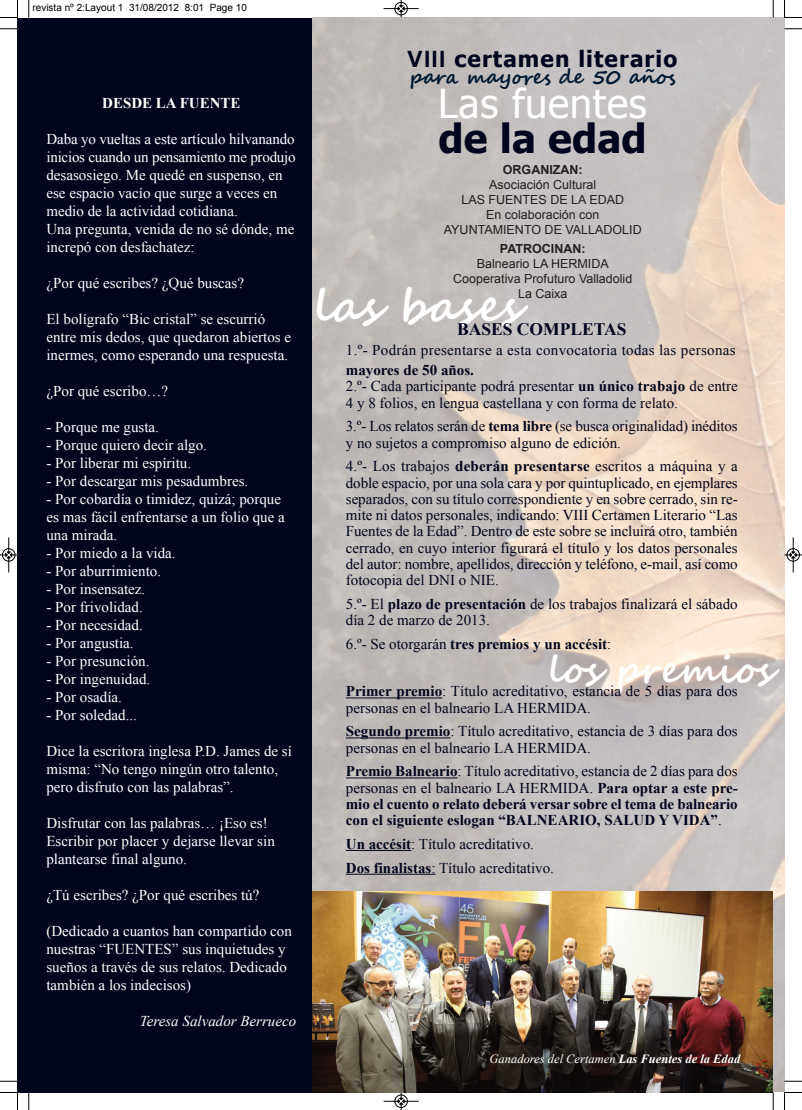
<style>
.page{position:relative;width:802px;height:1110px;background:#fff}
.page>*{position:absolute;margin:0;border:0;box-sizing:border-box;transform-origin:0 0}
.t1{font:700 45px "Segoe Script";color:#fff}
.t2{font:40px "Tahoma";letter-spacing:.015em;color:#fff}
.t3{font:700 40px "Tahoma";letter-spacing:.005em;color:#00041c}
.t4{font:700 37.5px "Segoe Script";color:#fff}
.t5{font:700 22.5px "Tahoma";letter-spacing:.05em;color:#00041c}
.t6{font:700 20px "Segoe Script";color:#00182f}
.t7{font:700 17.5px "Times New Roman";color:#00041c}
.t8{font:15px/18px "Times New Roman";color:#fff}
.t9{font:15px/16.2px "Times New Roman";color:#00041c}
.t10{font:700 15px/16.2px "Times New Roman";color:#00041c;text-align:justify}
.t11{font:15px "Times New Roman";letter-spacing:.02em;color:#00041c}
.t12{font:italic 15px "Times New Roman";color:#fff}
.t13{font:700 15px "Times New Roman";color:#fff}
.t14{font:12.5px/15px "Arial";color:#231f20;text-align:center}
.t15{font:italic 12.5px "Times New Roman";color:#fff}
.t16{font:700 12.5px "Arial";color:#231f20}
.t17{font:10px "Arial";color:#000}
.s1{font-family:"Arial"}
.s2{font-weight:700}
.s3{font-weight:400}
</style>
<div class="page">
<img style="left:312px;top:18px;width:472px;height:1074px">
<img style="left:312px;top:891px;width:460px;height:201px">
<div style="left:18px;top:18px;width:294px;height:1074px;background:#00041c"></div>
<hr style="left:346px;top:697px;width:96px;height:1px;background:#00041c">
<hr style="left:346px;top:737px;width:104px;height:1px;background:#00041c">
<hr style="left:346px;top:777px;width:111px;height:1px;background:#00041c">
<hr style="left:346px;top:850px;width:65px;height:1px;background:#00041c">
<hr style="left:346px;top:874px;width:85px;height:1px;background:#00041c">
<svg style="left:28px;top:0;width:2px;height:18px"></svg>
<svg style="left:0;top:28px;width:18px;height:2px"></svg>
<svg style="left:772px;top:0;width:2px;height:18px"></svg>
<svg style="left:784px;top:28px;width:18px;height:2px"></svg>
<svg style="left:28px;top:1092px;width:2px;height:18px"></svg>
<svg style="left:0;top:1081px;width:18px;height:1px"></svg>
<svg style="left:772px;top:1092px;width:2px;height:18px"></svg>
<svg style="left:784px;top:1081px;width:18px;height:1px"></svg>
<svg style="left:0;top:0;width:18px;height:18px"></svg>
<svg style="left:784px;top:0;width:18px;height:18px"></svg>
<svg style="left:0;top:1092px;width:18px;height:18px"></svg>
<svg style="left:784px;top:1092px;width:18px;height:18px"></svg>
<div style="left:394px;top:2px;width:14px;height:13px;border:1px solid #fff;border-radius:50%"></div>
<hr style="left:383px;top:8px;width:35px;height:1px;background:#000">
<div style="left:395px;top:2px;width:12px;height:13px;border:1px solid #000;border-radius:50%"></div>
<svg style="left:398px;top:0;width:6px;height:17px"></svg>
<div style="left:394px;top:1094px;width:14px;height:14px;border:1px solid #fff;border-radius:50%"></div>
<hr style="left:383px;top:1101px;width:35px;height:1px;background:#000">
<div style="left:395px;top:1095px;width:12px;height:13px;border:1px solid #000;border-radius:50%"></div>
<svg style="left:398px;top:1092px;width:6px;height:18px"></svg>
<div style="left:2px;top:548px;width:13px;height:14px;border:1px solid #fff;border-radius:50%"></div>
<hr style="left:9px;top:537px;width:1px;height:35px;background:#000">
<div style="left:2px;top:548px;width:13px;height:13px;border:1px solid #000;border-radius:50%"></div>
<svg style="left:0;top:552px;width:18px;height:6px"></svg>
<div style="left:786px;top:548px;width:13px;height:14px;border:1px solid #fff;border-radius:50%"></div>
<hr style="left:793px;top:537px;width:1px;height:35px;background:#000">
<div style="left:786px;top:548px;width:13px;height:13px;border:1px solid #000;border-radius:50%"></div>
<svg style="left:784px;top:552px;width:18px;height:6px"></svg>
<p class="t17" style="left:32px;top:2px;width:216px">revista nº 2:Layout 1 31/08/2012 8:01 Page 10</p>
<p class="t13" style="left:102px;top:95px;width:140px">DESDE LA FUENTE</p>
<p class="t8" style="left:46px;top:130px;width:251px">Daba yo vueltas a este artículo hilvanando inicios cuando un pensamiento me produjo desasosiego. Me quedé en suspenso, en ese espacio vacío que surge a veces en medio de la actividad cotidiana.<br>Una pregunta, venida de no sé dónde, me increpó con desfachatez:</p>
<p class="t8" style="left:46px;top:274px;width:199px">¿Por qué escribes? ¿Qué buscas?</p>
<p class="t8" style="left:46px;top:310px;width:246px">El bolígrafo “Bic cristal” se escurrió entre mis dedos, que quedaron abiertos e inermes, como esperando una respuesta.</p>
<p class="t8" style="left:46px;top:382px;width:123px">¿Por qué escribo…?</p>
<p class="t8" style="left:46px;top:418px;width:114px">- Porque me gusta.</p>
<p class="t8" style="left:46px;top:436px;width:162px">- Porque quiero decir algo.</p>
<p class="t8" style="left:46px;top:454px;width:146px">- Por liberar mi espíritu.</p>
<p class="t8" style="left:46px;top:472px;width:203px">- Por descargar mis pesadumbres.</p>
<p class="t8" style="left:46px;top:490px;width:240px">- Por cobardía o timidez, quizá; porque es mas fácil enfrentarse a un folio que a una mirada.</p>
<p class="t8" style="left:46px;top:544px;width:131px">- Por miedo a la vida.</p>
<p class="t8" style="left:46px;top:562px;width:116px">- Por aburrimiento.</p>
<p class="t8" style="left:46px;top:580px;width:100px">- Por insensatez.</p>
<p class="t8" style="left:46px;top:598px;width:98px">- Por frivolidad.</p>
<p class="t8" style="left:46px;top:616px;width:98px">- Por necesidad.</p>
<p class="t8" style="left:46px;top:634px;width:89px">- Por angustia.</p>
<p class="t8" style="left:46px;top:652px;width:104px">- Por presunción.</p>
<p class="t8" style="left:46px;top:670px;width:105px">- Por ingenuidad.</p>
<p class="t8" style="left:46px;top:688px;width:77px">- Por osadía.</p>
<p class="t8" style="left:46px;top:706px;width:92px">- Por soledad...</p>
<p class="t8" style="left:46px;top:742px;width:247px">Dice la escritora inglesa P.D. James de sí misma: “No tengo ningún otro talento, pero disfruto con las palabras”.</p>
<p class="t8" style="left:46px;top:814px;width:230px">Disfrutar con las palabras… ¡Eso es!<br>Escribir por placer y dejarse llevar sin plantearse final alguno.</p>
<p class="t8" style="left:46px;top:886px;width:214px">¿Tú escribes? ¿Por qué escribes tú?</p>
<p class="t8" style="left:46px;top:922px;width:247px">(Dedicado a cuantos han compartido con nuestras “FUENTES” sus inquietudes y sueños a través de sus relatos. Dedicado también a los indecisos)</p>
<p class="t12" style="left:140px;top:1013px;width:158px">Teresa Salvador Berrueco</p>
<h3 class="t5" style="left:407px;top:45px;width:271px"><span class="s1">VIII</span> certamen literario</h3>
<h3 class="t6" style="left:410px;top:62px;width:267px">para mayores de 50 años</h3>
<h2 class="t2" style="left:438px;top:78px;width:210px">Las fuentes</h2>
<h2 class="t3" style="left:438px;top:113px;width:210px">de la edad</h2>
<p class="t16" style="left:503px;top:162px;width:81px">ORGANIZAN:</p>
<p class="t14" style="left:444px;top:177px;width:199px">Asociación Cultural<br>LAS FUENTES DE LA EDAD<br>En colaboración con<br>AYUNTAMIENTO DE VALLADOLID</p>
<p class="t16" style="left:500px;top:242px;width:87px">PATROCINAN:</p>
<p class="t14" style="left:453px;top:256px;width:181px">Balneario LA HERMIDA<br>Cooperativa Profuturo Valladolid<br>La Caixa</p>
<h1 class="t1" style="left:313px;top:273px;width:209px">las bases</h1>
<p class="t7" style="left:457px;top:320px;width:171px">BASES COMPLETAS</p>
<p class="t11" style="left:346px;top:342px;width:391px">1.º- Podrán presentarse a esta convocatoria todas las personas</p>
<p class="t9" style="left:346px;top:362px;width:393px"><span class="s2">mayores de 50 años.<br></span>2.º- Cada participante podrá presentar <span class="s2">un único trabajo</span> de entre<br>4 y 8 folios, en lengua castellana y con forma de relato.</p>
<p class="t9" style="left:346px;top:418px;width:393px">3.º- Los relatos serán de <span class="s2">tema libre</span> (se busca originalidad) inéditos y no sujetos a compromiso alguno de edición.</p>
<p class="t9" style="left:346px;top:458px;width:393px;text-align:justify">4.º- Los trabajos <span class="s2">deberán presentarse</span> escritos a máquina y a doble espacio, por una sola cara y por quintuplicado, en ejemplares separados, con su título correspondiente y en sobre cerrado, sin re&shy;mite ni datos personales, indicando: VIII Certamen Literario “Las Fuentes de la Edad”. Dentro de este sobre se incluirá otro, también cerrado, en cuyo interior figurará el título y los datos personales del autor: nombre, apellidos, dirección y teléfono, e-mail, así como fotocopia del DNI o NIE.</p>
<p class="t9" style="left:346px;top:596px;width:393px">5.º- El <span class="s2">plazo de presentación</span> de los trabajos finalizará el sábado día 2 de marzo de 2013.</p>
<p class="t10" style="left:346px;top:636px;width:267px"><span class="s3">6.º- Se otorgarán</span> tres premios y un accésit<span class="s3">:</span></p>
<p class="t9" style="left:346px;top:683px;width:393px"><span class="s2">Primer premio</span>: Título acreditativo, estancia de 5 días para dos personas en el balneario LA HERMIDA.</p>
<p class="t9" style="left:346px;top:723px;width:393px"><span class="s2">Segundo premio</span>: Título acreditativo, estancia de 3 días para dos personas en el balneario LA HERMIDA.</p>
<p class="t10" style="left:346px;top:763px;width:393px">Premio Balneario<span class="s3">: Título acreditativo, estancia de 2 días para dos personas en el balneario LA HERMIDA.</span> Para optar a este pre&shy;mio el cuento o relato deberá versar sobre el tema de balneario con el siguiente eslogan “BALNEARIO, SALUD Y VIDA”<span class="s3">.</span></p>
<p class="t9" style="left:346px;top:832px;width:210px;line-height:23.8px"><span class="s2">Un accésit</span>: Título acreditativo.<br><span class="s2">Dos finalistas</span>: Título acreditativo.</p>
<h3 class="t4" style="left:547px;top:642px;width:228px">los premios</h3>
<p class="t15" style="left:489px;top:1052px;width:252px">Ganadores del Certamen <span class="s2">Las Fuentes de la Edad</span></p>
</div>
